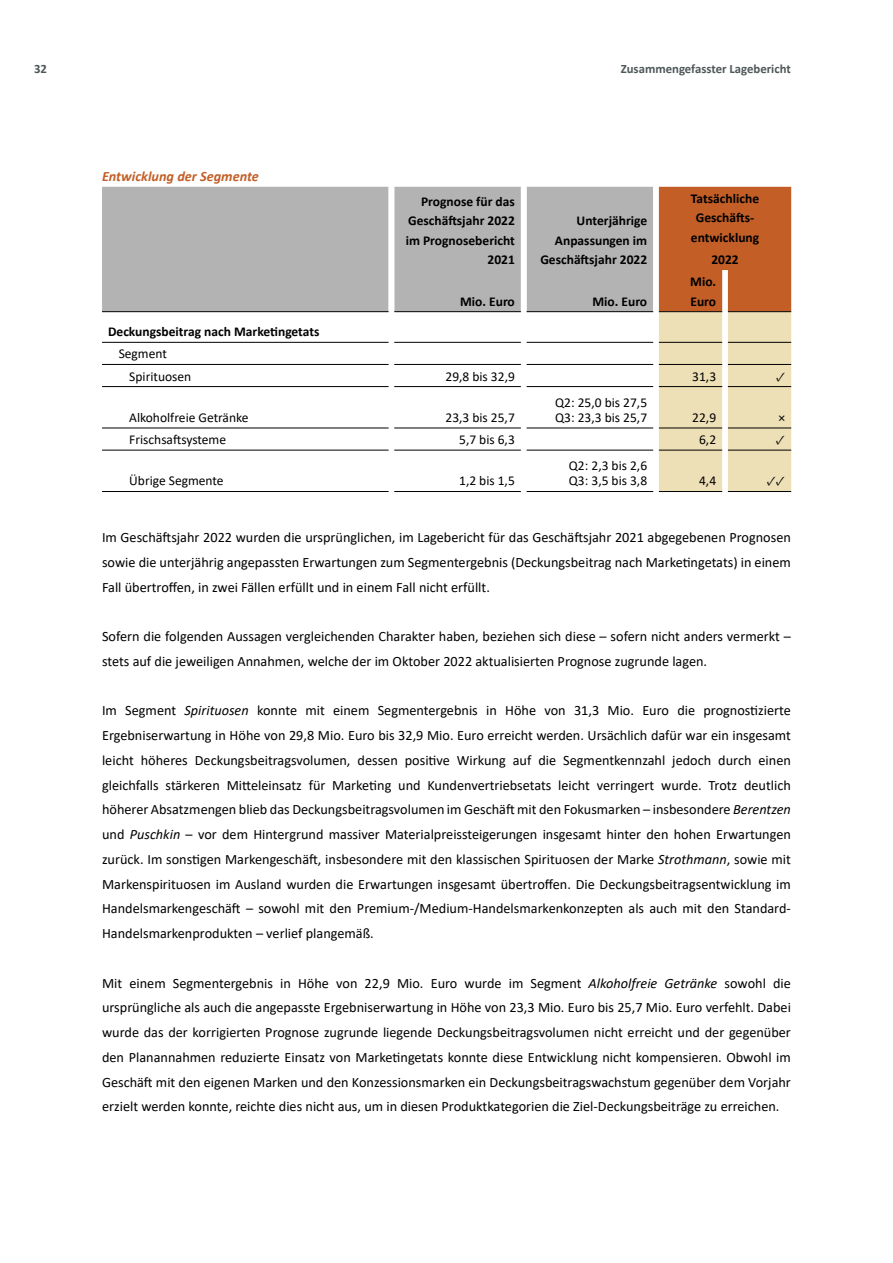
<style>
.page{position:relative;width:893px;height:1263px;background:#fff}
.page>*{position:absolute;margin:0;border:0;box-sizing:border-box;transform-origin:0 0}
.t1{font:14.25px/24.8px "Calibri";color:#000;text-align:justify}
.t2{font:italic 700 14.25px "Calibri";color:#c25e26}
.t3{font:700 13.5px/19.5px "Calibri";color:#000;text-align:right}
.t4{font:13.5px/15px "Calibri";color:#000}
.t5{font:13.5px "Minion Pro";color:#000}
.t6{font:700 12.75px "Calibri";color:#4e5859}
.s1{font-style:italic}
</style>
<div class="page">
<div style="left:102px;top:187px;width:287px;height:124px;background:#b3b3b3"></div>
<svg style="left:394px;top:187px;width:334px;height:305px"></svg>
<svg style="left:659px;top:187px;width:132px;height:304px;background:#daaa7c"></svg>
<hr style="left:102px;top:342px;width:287px;height:1px;background:#000">
<hr style="left:394px;top:342px;width:127px;height:1px;background:#000">
<hr style="left:527px;top:342px;width:126px;height:1px;background:#000">
<hr style="left:659px;top:342px;width:63px;height:1px;background:#000">
<hr style="left:728px;top:342px;width:63px;height:1px;background:#000">
<hr style="left:102px;top:364px;width:287px;height:1px;background:#000">
<hr style="left:394px;top:364px;width:127px;height:1px;background:#000">
<hr style="left:527px;top:364px;width:126px;height:1px;background:#000">
<hr style="left:659px;top:364px;width:63px;height:1px;background:#000">
<hr style="left:728px;top:364px;width:63px;height:1px;background:#000">
<hr style="left:102px;top:386px;width:287px;height:1px;background:#000">
<hr style="left:394px;top:386px;width:127px;height:1px;background:#000">
<hr style="left:527px;top:386px;width:126px;height:1px;background:#000">
<hr style="left:659px;top:386px;width:63px;height:1px;background:#000">
<hr style="left:728px;top:386px;width:63px;height:1px;background:#000">
<hr style="left:102px;top:428px;width:287px;height:1px;background:#000">
<hr style="left:394px;top:428px;width:127px;height:1px;background:#000">
<hr style="left:527px;top:428px;width:126px;height:1px;background:#000">
<hr style="left:659px;top:428px;width:63px;height:1px;background:#000">
<hr style="left:728px;top:428px;width:63px;height:1px;background:#000">
<hr style="left:102px;top:450px;width:287px;height:1px;background:#000">
<hr style="left:394px;top:450px;width:127px;height:1px;background:#000">
<hr style="left:527px;top:450px;width:126px;height:1px;background:#000">
<hr style="left:659px;top:450px;width:63px;height:1px;background:#000">
<hr style="left:728px;top:450px;width:63px;height:1px;background:#000">
<hr style="left:102px;top:491px;width:287px;height:1px;background:#000">
<hr style="left:394px;top:491px;width:127px;height:1px;background:#000">
<hr style="left:527px;top:491px;width:126px;height:1px;background:#000">
<hr style="left:659px;top:311px;width:63px;height:1px;background:#000">
<hr style="left:728px;top:311px;width:63px;height:1px;background:#000">
<hr style="left:659px;top:491px;width:63px;height:1px;background:#000">
<hr style="left:728px;top:491px;width:63px;height:1px;background:#000">
<hr style="left:102px;top:311px;width:287px;height:1px;background:#000">
<hr style="left:394px;top:311px;width:127px;height:1px;background:#000">
<hr style="left:527px;top:311px;width:126px;height:1px;background:#000">
<p class="t6" style="left:34px;top:60px;width:14px">32</p>
<p class="t6" style="left:621px;top:60px;width:172px">Zusammengefasster Lagebericht</p>
<p class="t2" style="left:102px;top:166px;width:158px">Entwicklung der Segmente</p>
<p class="t3" style="left:108px;top:322px;width:213px">Deckungsbeitrag nach Marketingetats</p>
<p class="t4" style="left:129px;top:342px;width:63px;line-height:22.2px;text-indent:-11px">Segment<br>Spirituosen</p>
<p class="t3" style="left:406px;top:191px;width:111px">Prognose für das<br>Geschäftsjahr 2022 im Prognosebericht<br>2021</p>
<p class="t3" style="left:540px;top:211px;width:108px">Unterjährige<br>Anpassungen im<br>Geschäftsjahr 2022</p>
<p class="t3" style="left:460px;top:291px;width:56px">Mio. Euro</p>
<p class="t3" style="left:592px;top:291px;width:56px">Mio. Euro</p>
<p class="t3" style="left:691px;top:188px;width:70px;text-align:center">Tatsächliche<br>Geschäfts&shy;entwicklung</p>
<p class="t3" style="left:711px;top:250px;width:29px">2022</p>
<p class="t3" style="left:690px;top:272px;width:27px;text-align:left">Mio.<br>Euro</p>
<p class="t4" style="left:445px;top:368px;width:71px">29,8 bis 32,9</p>
<p class="t4" style="left:692px;top:368px;width:25px">31,3</p>
<p class="t5" style="left:776px;top:367px;width:11px">✓</p>
<p class="t4" style="left:129px;top:410px;width:121px">Alkoholfreie Getränke</p>
<p class="t4" style="left:445px;top:410px;width:71px">23,3 bis 25,7</p>
<p class="t4" style="left:555px;top:395px;width:93px">Q2: 25,0 bis 27,5<br>Q3: 23,3 bis 25,7</p>
<p class="t4" style="left:692px;top:410px;width:25px">22,9</p>
<p class="t4" style="left:778px;top:410px;width:8px">×</p>
<p class="t4" style="left:129px;top:432px;width:98px">Frischsaftsysteme</p>
<p class="t4" style="left:459px;top:432px;width:57px">5,7 bis 6,3</p>
<p class="t4" style="left:699px;top:432px;width:19px">6,2</p>
<p class="t5" style="left:776px;top:431px;width:11px">✓</p>
<p class="t4" style="left:129px;top:473px;width:96px">Übrige Segmente</p>
<p class="t4" style="left:459px;top:473px;width:57px">1,2 bis 1,5</p>
<p class="t4" style="left:569px;top:458px;width:80px">Q2: 2,3 bis 2,6<br>Q3: 3,5 bis 3,8</p>
<p class="t4" style="left:699px;top:473px;width:19px">4,4</p>
<p class="t5" style="left:767px;top:472px;width:20px">✓✓</p>
<p class="t1" style="left:102px;top:525px;width:690px">Im Geschäftsjahr 2022 wurden die ursprünglichen, im Lagebericht für das Geschäftsjahr 2021 abgegebenen Prognosen sowie die unterjährig angepassten Erwartungen zum Segmentergebnis (Deckungsbeitrag nach Marketingetats) in einem Fall übertroffen, in zwei Fällen erfüllt und in einem Fall nicht erfüllt.</p>
<p class="t1" style="left:102px;top:624px;width:690px">Sofern die folgenden Aussagen vergleichenden Charakter haben, beziehen sich diese – sofern nicht anders vermerkt – stets auf die jeweiligen Annahmen, welche der im Oktober 2022 aktualisierten Prognose zugrunde lagen.</p>
<p class="t1" style="left:102px;top:698px;width:690px">Im Segment <span class="s1">Spirituosen</span> konnte mit einem Segmentergebnis in Höhe von 31,3 Mio. Euro die prognostizierte Ergebniserwartung in Höhe von 29,8 Mio. Euro bis 32,9 Mio. Euro erreicht werden. Ursächlich dafür war ein insgesamt leicht höheres Deckungsbeitragsvolumen, dessen positive Wirkung auf die Segmentkennzahl jedoch durch einen gleichfalls stärkeren Mitteleinsatz für Marketing und Kundenvertriebsetats leicht verringert wurde. Trotz deutlich höherer Absatzmengen blieb das Deckungsbeitragsvolumen im Geschäft mit den Fokusmarken – insbesondere <span class="s1">Berentzen </span>und <span class="s1">Puschkin</span> – vor dem Hintergrund massiver Materialpreissteigerungen insgesamt hinter den hohen Erwartungen zurück. Im sonstigen Markengeschäft, insbesondere mit den klassischen Spirituosen der Marke <span class="s1">Strothmann</span>, sowie mit Markenspirituosen im Ausland wurden die Erwartungen insgesamt übertroffen. Die Deckungsbeitragsentwicklung im Handelsmarkengeschäft – sowohl mit den Premium-/Medium-Handelsmarkenkonzepten als auch mit den Standard-Handelsmarkenprodukten – verlief plangemäß.</p>
<p class="t1" style="left:102px;top:970px;width:690px">Mit einem Segmentergebnis in Höhe von 22,9 Mio. Euro wurde im Segment <span class="s1">Alkoholfreie Getränke</span> sowohl die ursprüngliche als auch die angepasste Ergebniserwartung in Höhe von 23,3 Mio. Euro bis 25,7 Mio. Euro verfehlt. Dabei wurde das der korrigierten Prognose zugrunde liegende Deckungsbeitragsvolumen nicht erreicht und der gegenüber den Planannahmen reduzierte Einsatz von Marketingetats konnte diese Entwicklung nicht kompensieren. Obwohl im Geschäft mit den eigenen Marken und den Konzessionsmarken ein Deckungsbeitragswachstum gegenüber dem Vorjahr erzielt werden konnte, reichte dies nicht aus, um in diesen Produktkategorien die Ziel-Deckungsbeiträge zu erreichen.</p>
</div>
